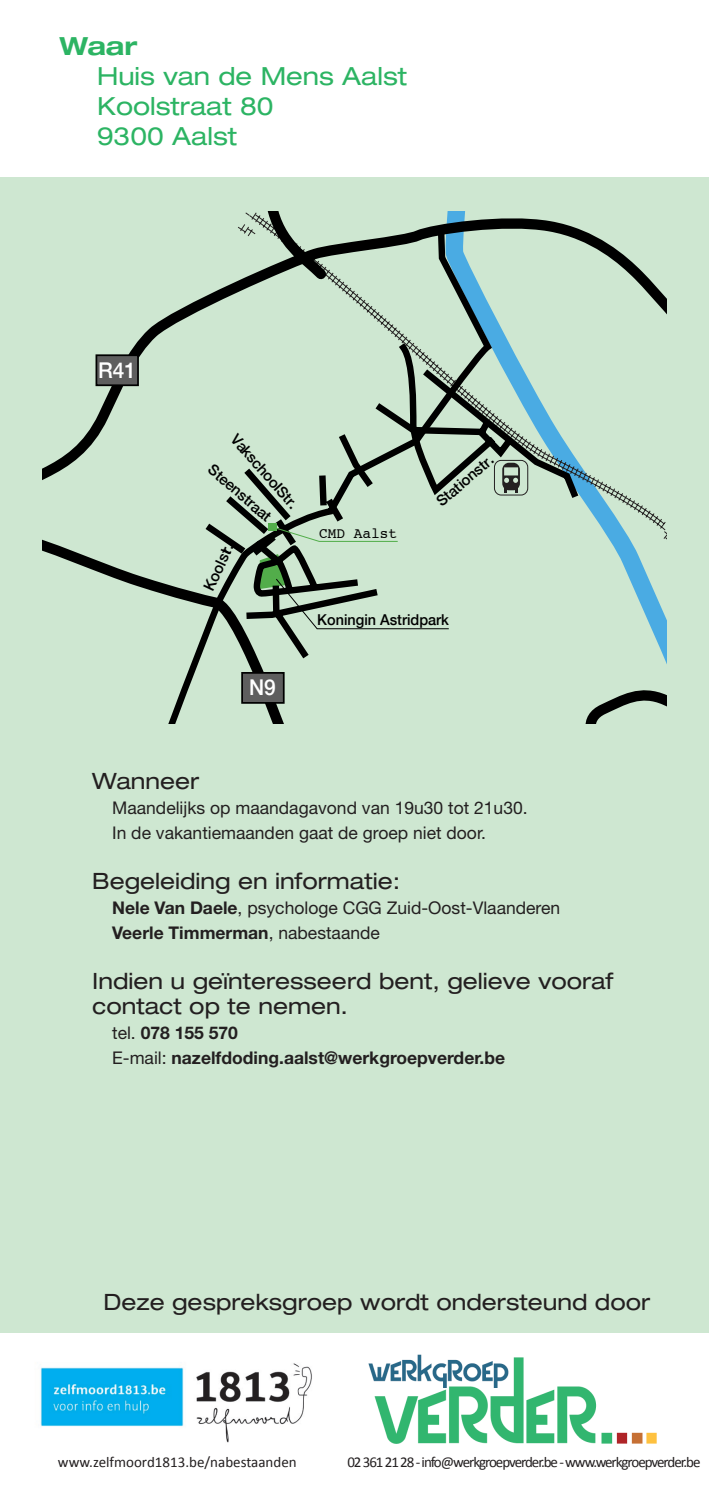
<style>
.page{position:relative;width:709px;height:1489px;background:#fff}
.page>*{position:absolute;margin:0;border:0;box-sizing:border-box;transform-origin:0 0}
.t1{font:expanded 25px/30px "Helvetica Neue LT Std";color:#2cb463}
.t2{font:700 expanded 25px "Helvetica Neue LT Std";color:#2cb463}
.t3{font:expanded 22.5px/25px "Helvetica Neue LT Std";color:#231f20}
.t4{font:500 21.75px "Helvetica Neue";color:#fff;scale:.96 1}
.t5{font:17.5px/25px "Helvetica Neue LT Std";color:#231f20}
.t6{font:700 17.5px/25px "Helvetica Neue LT Std";color:#231f20}
.t7{font:500 15.25px "Helvetica Neue";color:#000}
.t8{font:15px "Calibri";letter-spacing:-.07em;color:#231f20}
.t9{font:500 15px "Helvetica Neue";color:#000}
.t10{font:15px "Calibri";color:#231f20}
.t11{font:500 15px "Helvetica Neue";color:#000;scale:.96 1}
.t12{font:15px "Courier";color:#000;scale:.96 1}
.s1{font-size:14.75px}
.s2{font-weight:700}
.s3{font-weight:400}
</style>
<div class="page">
<div style="left:0;top:177px;width:709px;height:1155px;background:#cee7d1"></div>
<svg style="left:42px;top:211px;width:625px;height:512px"></svg>
<div style="left:242px;top:673px;width:42px;height:29px;background:#5e5e5e"></div>
<div style="left:241px;top:672px;width:43px;height:31px;border:2px solid #000"></div>
<div style="left:96px;top:355px;width:42px;height:30px;background:#5e5e5e"></div>
<div style="left:95px;top:354px;width:44px;height:32px;border:2px solid #000"></div>
<img style="left:368px;top:1354px;width:289px;height:90px">
<img style="left:40px;top:1363px;width:272px;height:80px">
<h1 class="t2" style="left:60px;top:30px;width:79px">Waar</h1>
<h1 class="t1" style="left:97px;top:60px;width:311px">Huis van de Mens Aalst<br>Koolstraat 80<br>9300 Aalst</h1>
<p class="t4" style="left:98px;top:352px;width:41px">R41</p>
<p class="t9" style="left:242px;top:428px;width:95px;rotate:48deg">Va<span class="s1">k</span>sc<span class="s1">h</span>oo<span class="s1">l</span>S<span class="s1">t</span>r.</p>
<p class="t9" style="left:218px;top:458px;width:80px;rotate:40deg">Steenstraat</p>
<p class="t7" style="left:197px;top:584px;width:52px;rotate:-65deg">Koolst<span class="s1">r.</span></p>
<p class="t4" style="left:249px;top:670px;width:29px">N9</p>
<p class="t12" style="left:319px;top:521px;width:83px">CMD Aalst</p>
<p class="t9" style="left:430px;top:493px;width:71px;rotate:-40deg">Stationstr.</p>
<p class="t11" style="left:317px;top:607px;width:139px">Koningin Astridpark</p>
<p class="t3" style="left:92px;top:768px;width:109px">Wanneer</p>
<p class="t5" style="left:112px;top:795px;width:417px">Maandelijks op maandagavond van 19u30 tot 21u30.<br>In de vakantiemaanden gaat de groep niet door.</p>
<p class="t3" style="left:92px;top:868px;width:309px">Begeleiding en informatie:</p>
<p class="t5" style="left:112px;top:895px;width:449px"><span class="s2">Nele Van Daele</span>, psychologe CGG Zuid-Oost-Vlaanderen<br><span class="s2">Veerle Timmerman</span>, nabestaande</p>
<p class="t3" style="left:92px;top:968px;width:522px">Indien u geïnteresseerd bent, gelieve vooraf contact op te nemen.</p>
<p class="t6" style="left:112px;top:1020px;width:394px"><span class="s3">tel.</span> 078 155 570<br><span class="s3">E-mail:</span> nazelfdoding.aalst@werkgroepverder.be</p>
<p class="t3" style="left:103px;top:1288px;width:548px">Deze gespreksgroep wordt ondersteund door</p>
<p class="t10" style="left:58px;top:1452px;width:240px">www.zelfmoord1813.be/nabestaanden</p>
<p class="t8" style="left:347px;top:1452px;width:355px">02 361 21 28 - info@werkgroepverder.be - www.werkgroepverder.be</p>
</div>
